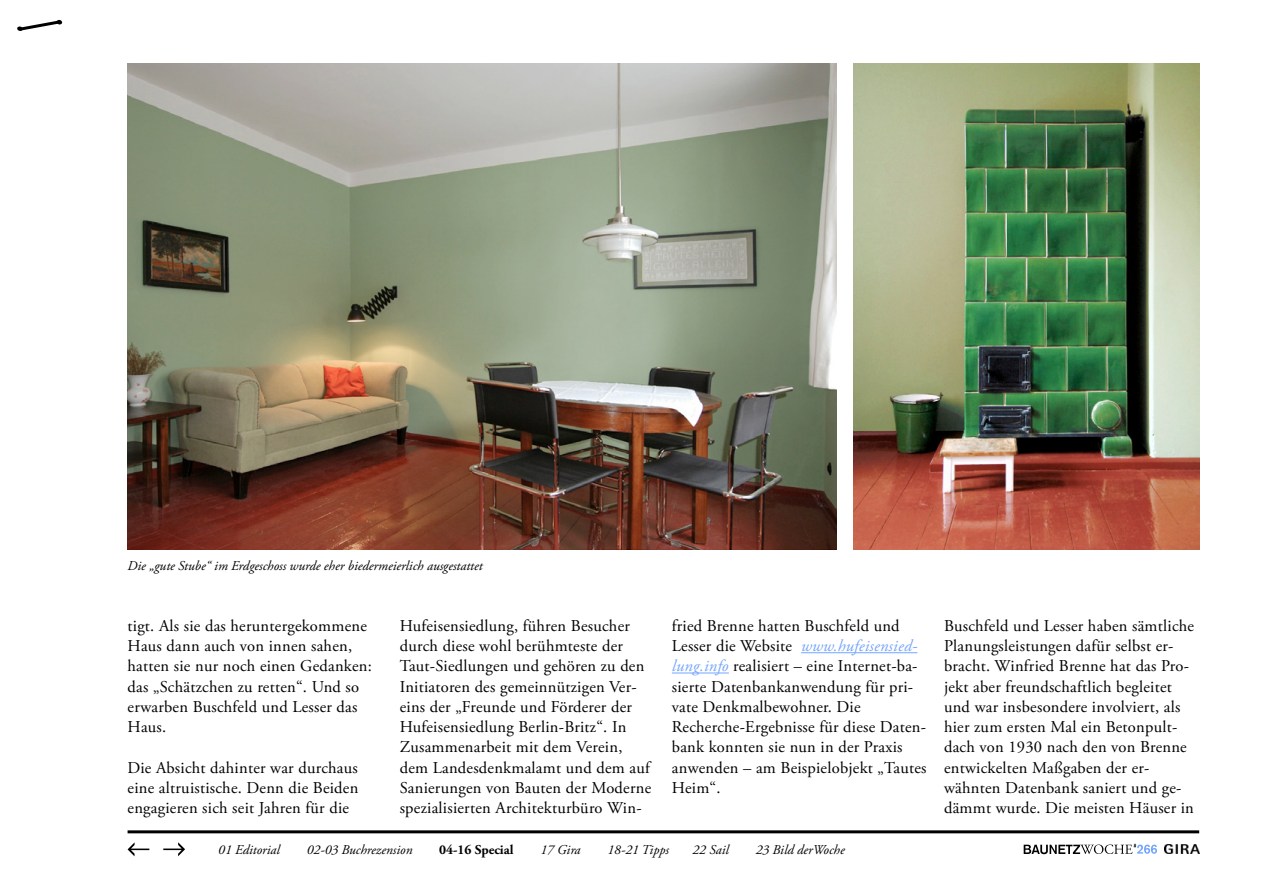
<style>
.page{position:relative;width:1263px;height:893px;background:#fff}
.page>*{position:absolute;margin:0;border:0;box-sizing:border-box;transform-origin:0 0}
.t1{font:16.5px/20.2px "Adobe Garamond Pro";letter-spacing:.015em;color:#000}
.t2{font:italic 13.5px "Adobe Garamond Pro";color:#000}
.t3{font:700 13.5px "Adobe Garamond Pro";color:#000}
.s1{font-style:italic;color:#74a5fd}
</style>
<div class="page">
<hr style="left:128px;top:830px;width:1071px;height:3px;background:#000">
<svg style="left:128px;top:842px;width:21px;height:14px"></svg>
<svg style="left:163px;top:842px;width:22px;height:14px"></svg>
<svg style="left:17px;top:20px;width:46px;height:11px"></svg>
<svg style="left:1024px;top:844px;width:133px;height:10px"></svg>
<img style="left:1164px;top:845px;width:35px;height:9px">
<hr style="left:801px;top:652px;width:116px;height:1px;background:#74a5fd">
<hr style="left:672px;top:673px;width:57px;height:1px;background:#74a5fd">
<img style="left:128px;top:64px;width:708px;height:486px">
<img style="left:853px;top:64px;width:346px;height:486px">
<p class="t2" style="left:128px;top:557px;width:357px">Die „gute Stube“ im Erdgeschoss wurde eher biedermeierlich ausgestattet</p>
<p class="t1" style="left:128px;top:616px;width:246px">tigt. Als sie das heruntergekommene<br>Haus dann auch von innen sahen, hatten sie nur noch einen Gedanken: das „Schätzchen zu retten“. Und so erwarben Buschfeld und Lesser das<br>Haus.</p>
<p class="t1" style="left:128px;top:758px;width:232px;text-align:justify">Die Absicht dahinter war durchaus eine altruistische. Denn die Beiden engagieren sich seit Jahren für die</p>
<p class="t1" style="left:400px;top:616px;width:253px">Hufeisensiedlung, führen Besucher durch diese wohl berühmteste der Taut-Siedlungen und gehören zu den Initiatoren des gemeinnützigen Ver&shy;eins der „Freunde und Förderer der Hufeisensiedlung Berlin-Britz“. In Zusammenarbeit mit dem Verein, dem Landesdenkmalamt und dem auf Sanierungen von Bauten der Moderne spezialisierten Architekturbüro Win-</p>
<p class="t1" style="left:672px;top:616px;width:256px">fried Brenne hatten Buschfeld und Lesser die Website <span class="s1">www.hufeisensied&shy;lung.info</span> realisiert – eine Internet-ba&shy;sierte Datenbankanwendung für pri&shy;vate Denkmalbewohner. Die Recherche-Ergebnisse für diese Daten&shy;bank konnten sie nun in der Praxis anwenden – am Beispielobjekt „Tautes Heim“.</p>
<p class="t1" style="left:944px;top:616px;width:252px">Buschfeld und Lesser haben sämtliche Planungsleistungen dafür selbst er&shy;bracht. Winfried Brenne hat das Pro&shy;jekt aber freundschaftlich begleitet und war insbesondere involviert, als hier zum ersten Mal ein Betonpult&shy;dach von 1930 nach den von Brenne entwickelten Maßgaben der er&shy;wähnten Datenbank saniert und ge&shy;dämmt wurde. Die meisten Häuser in</p>
<p class="t2" style="left:218px;top:841px;width:63px">01 Editorial</p>
<p class="t2" style="left:307px;top:841px;width:107px">02-03 Buchrezension</p>
<p class="t3" style="left:439px;top:841px;width:76px">04-16 Special</p>
<p class="t2" style="left:540px;top:841px;width:42px">17 Gira</p>
<p class="t2" style="left:607px;top:841px;width:63px">18-21 Tipps</p>
<p class="t2" style="left:692px;top:841px;width:38px">22 Sail</p>
<p class="t2" style="left:756px;top:841px;width:91px">23 Bild derWoche</p>
</div>
